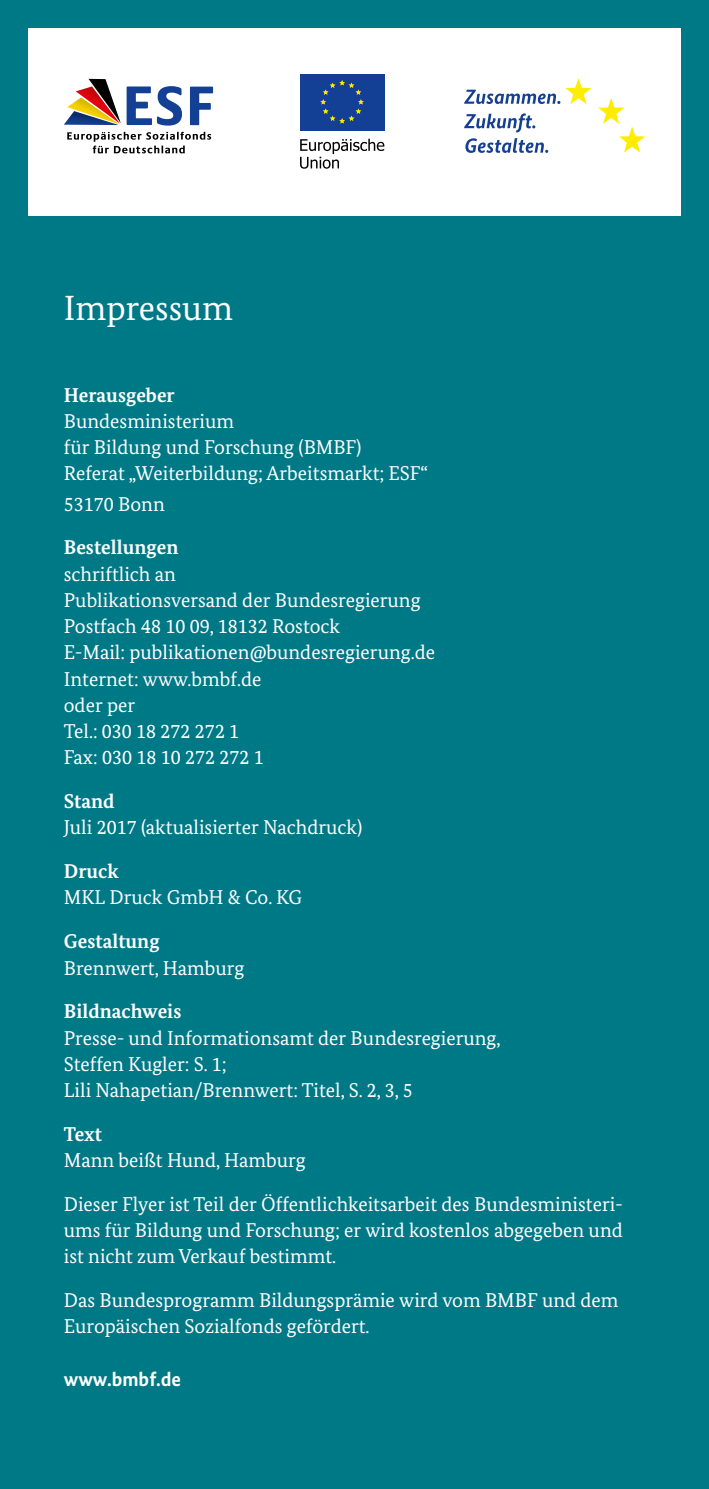
<style>
.page{position:relative;width:709px;height:1489px;background:#fff}
.page>*{position:absolute;margin:0;border:0;box-sizing:border-box;transform-origin:0 0}
._03_Headline{font:35px "Bundes Serif";color:#fff}
._08_Fließtext{font:20px/26.2px "Bundes Serif";color:#fff}
._08_Fließtext-2{font:700 20px "Bundes Serif";color:#fff}
._07_Subheadline{font:700 20px "Bundes Serif";color:#fff}
._07_Subheadline-2{font:20px "Bundes Serif";color:#fff}
._08_Fließtext-3{font:700 20px "Bundes Sans";color:#fff}
</style>
<div class="page">
<div style="left:0;top:0;width:709px;height:1488px;background:#007987"></div>
<div style="left:28px;top:28px;width:652px;height:188px;background:#fff"></div>
<svg style="left:127px;top:86px;width:55px;height:40px"></svg>
<svg style="left:190px;top:87px;width:23px;height:38px"></svg>
<svg style="left:67px;top:132px;width:144px;height:21px"></svg>
<svg style="left:64px;top:79px;width:57px;height:46px"></svg>
<svg style="left:300px;top:139px;width:84px;height:30px"></svg>
<div style="left:300px;top:74px;width:84px;height:57px;background:#134094"></div>
<svg style="left:320px;top:80px;width:44px;height:43px"></svg>
<svg style="left:598px;top:98px;width:47px;height:55px"></svg>
<svg style="left:464px;top:78px;width:127px;height:26px"></svg>
<svg style="left:464px;top:113px;width:71px;height:19px"></svg>
<svg style="left:465px;top:138px;width:83px;height:15px"></svg>
<h1 class="_03_Headline" style="left:64px;top:287px;width:171px">Impressum</h1>
<h2 class="_07_Subheadline" style="left:64px;top:382px;width:112px">Herausgeber</h2>
<p class="_08_Fließtext" style="left:64px;top:408px;width:299px">Bundesministerium<br>für Bildung und Forschung (BMBF)</p>
<p class="_08_Fließtext" style="left:64px;top:460px;width:366px">Referat „Weiterbildung; Arbeitsmarkt; ESF“</p>
<p class="_08_Fließtext" style="left:64px;top:490px;width:102px">53170 Bonn</p>
<h2 class="_07_Subheadline" style="left:64px;top:535px;width:116px">Bestellungen</h2>
<h2 class="_07_Subheadline-2" style="left:64px;top:561px;width:114px">schriftlich an</h2>
<p class="_08_Fließtext" style="left:64px;top:586px;width:358px">Publikationsversand der Bundesregierung</p>
<p class="_08_Fließtext" style="left:64px;top:613px;width:278px">Postfach 48 10 09, 18132 Rostock</p>
<p class="_08_Fließtext" style="left:64px;top:639px;width:373px">E-Mail: publikationen@bundesregierung.de</p>
<p class="_08_Fließtext" style="left:64px;top:665px;width:199px">Internet: www.bmbf.de</p>
<p class="_08_Fließtext" style="left:64px;top:691px;width:73px">oder per</p>
<p class="_08_Fließtext" style="left:64px;top:718px;width:177px">Tel.: 030 18 272 272 1</p>
<p class="_08_Fließtext" style="left:64px;top:744px;width:201px">Fax: 030 18 10 272 272 1</p>
<p class="_08_Fließtext-2" style="left:64px;top:789px;width:52px">Stand</p>
<p class="_08_Fließtext" style="left:64px;top:814px;width:300px">Juli 2017 (aktualisierter Nachdruck)</p>
<p class="_08_Fließtext-2" style="left:64px;top:859px;width:56px">Druck</p>
<p class="_08_Fließtext" style="left:64px;top:884px;width:240px">MKL Druck GmbH &amp; Co. KG</p>
<p class="_08_Fließtext-2" style="left:64px;top:929px;width:97px">Gestaltung</p>
<p class="_08_Fließtext" style="left:64px;top:954px;width:182px">Brennwert, Hamburg</p>
<p class="_08_Fließtext-2" style="left:64px;top:999px;width:119px">Bildnachweis</p>
<p class="_08_Fließtext" style="left:64px;top:1024px;width:438px">Presse- und Informationsamt der Bundesregierung,<br>Steffen Kugler: S. 1;</p>
<p class="_08_Fließtext" style="left:64px;top:1076px;width:350px">Lili Nahapetian/Brennwert: Titel, S. 2, 3, 5</p>
<p class="_08_Fließtext-2" style="left:64px;top:1121px;width:40px">Text</p>
<p class="_08_Fließtext" style="left:64px;top:1146px;width:243px">Mann beißt Hund, Hamburg</p>
<p class="_08_Fließtext" style="left:64px;top:1190px;width:560px;text-align:justify">Dieser Flyer ist Teil der Öffentlichkeitsarbeit des Bundesministeri&shy;ums für Bildung und Forschung; er wird kostenlos abgegeben und ist nicht zum Verkauf bestimmt.</p>
<p class="_08_Fließtext" style="left:64px;top:1286px;width:556px">Das Bundesprogramm Bildungsprämie wird vom BMBF und dem<br>Europäischen Sozialfonds gefördert.</p>
<p class="_08_Fließtext-3" style="left:64px;top:1366px;width:119px">www.bmbf.de</p>
</div>
